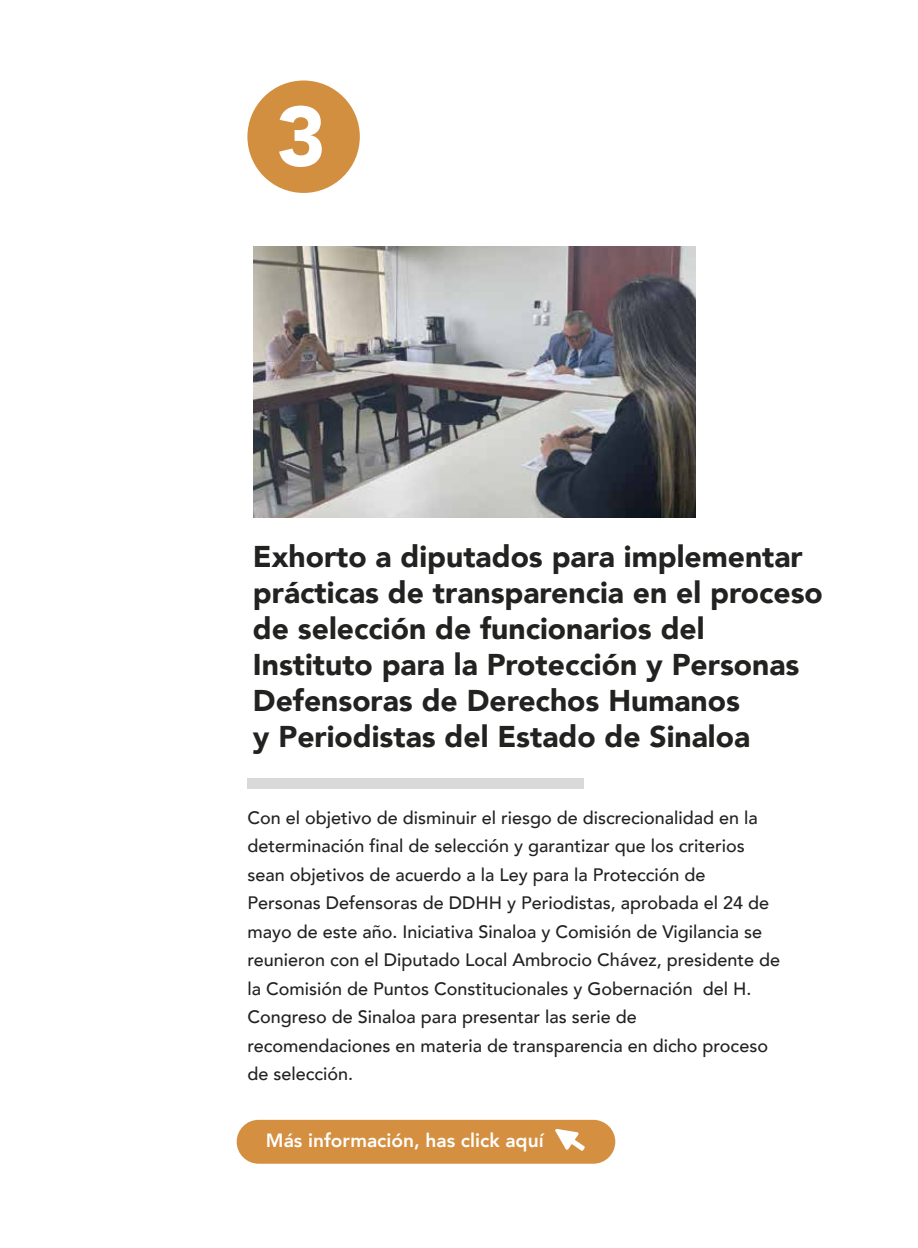
<style>
.page{position:relative;width:918px;height:1248px;background:#fff}
.page>*{position:absolute;margin:0;border:0;box-sizing:border-box;transform-origin:0 0}
.t1{font:900 83.85px "Avenir";color:#fff}
.t2{font:900 30px/36px "Avenir";color:#222221}
.t3{font:800 19.2px "Avenir";color:#fff}
.t4{font:500 18px/28.5px "Avenir";color:#222221}
</style>
<div class="page">
<div style="left:247px;top:778px;width:337px;height:11px;background:#d9d9d9"></div>
<div style="left:247px;top:80px;width:113px;height:113px;background:#d38f40;border-radius:50%"></div>
<div style="left:237px;top:1120px;width:378px;height:43px;background:#d48f41;border-radius:22px"></div>
<svg style="left:555px;top:1129px;width:30px;height:22px"></svg>
<img style="left:254px;top:247px;width:442px;height:271px">
<h1 class="t1" style="left:276px;top:65px;width:51px">3</h1>
<h2 class="t2" style="left:253px;top:537px;width:572px">Exhorto a diputados para implementar prácticas de transparencia en el proceso de selección de funcionarios del Instituto para la Protección y Personas Defensoras de Derechos Humanos<br>y Periodistas del Estado de Sinaloa</h2>
<p class="t4" style="left:247px;top:802px;width:534px">Con el objetivo de disminuir el riesgo de discrecionalidad en la determinación final de selección y garantizar que los criterios sean objetivos de acuerdo a la Ley para la Protección de Personas Defensoras de DDHH y Periodistas, aprobada el 24 de mayo de este año. Iniciativa Sinaloa y Comisión de Vigilancia se reunieron con el Diputado Local Ambrocio Chávez, presidente de la Comisión de Puntos Constitucionales y Gobernación del H.<br>Congreso de Sinaloa para presentar las serie de recomendaciones en materia de transparencia en dicho proceso de selección.</p>
<p class="t3" style="left:266px;top:1125px;width:279px">Más información, has click aquí</p>
</div>
